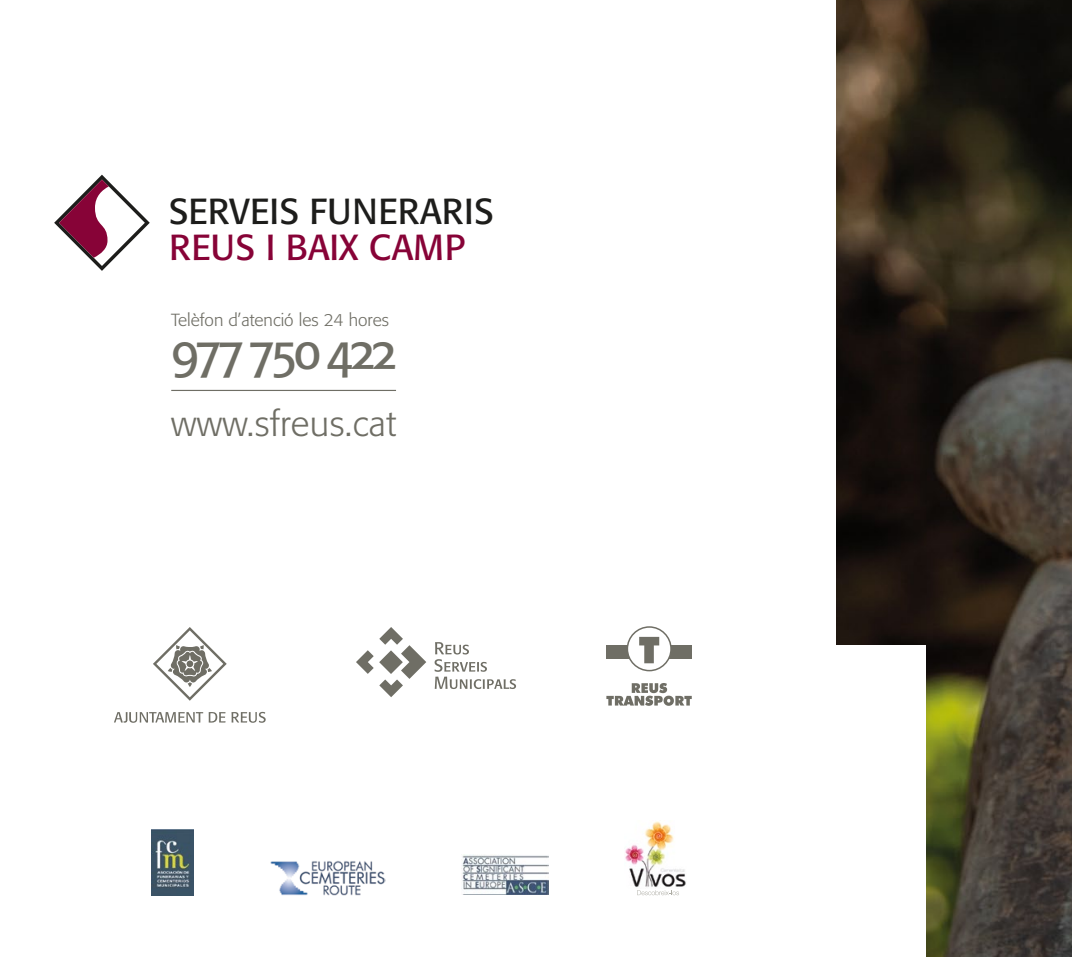
<style>
.page{position:relative;width:1072px;height:957px;background:#fff}
.page>*{position:absolute;margin:0;border:0;box-sizing:border-box;transform-origin:0 0}
.t1{font:48.15px "Formata Regular SC";letter-spacing:-.05em;color:#6f6e65}
.t2{font:35.77px "Formata";letter-spacing:.01em;color:#1d1d1b}
.t3{font:300 35.77px "Formata";letter-spacing:.01em;color:#6f6e65}
.t4{font:35.77px "Formata";color:#870337}
.t5{font:300 17.32px "Formata";color:#6f6e65}
</style>
<div class="page">
<img style="left:836px;top:0;width:235px;height:957px">
<div style="left:0;top:645px;width:925px;height:312px;background:#fff"></div>
<hr style="left:171px;top:390px;width:225px;height:1px;background:#6f6e65">
<svg style="left:54px;top:175px;width:96px;height:96px"></svg>
<svg style="left:114px;top:627px;width:152px;height:96px"></svg>
<svg style="left:356px;top:627px;width:160px;height:70px"></svg>
<div style="left:606px;top:646px;width:85px;height:13px;background:#6f6e65"></div>
<svg style="left:626px;top:626px;width:45px;height:45px"></svg>
<svg style="left:639px;top:637px;width:20px;height:26px"></svg>
<svg style="left:606px;top:683px;width:85px;height:23px"></svg>
<img style="left:461px;top:855px;width:87px;height:39px">
<img style="left:270px;top:861px;width:115px;height:34px">
<svg style="left:637px;top:890px;width:42px;height:5px"></svg>
<img style="left:625px;top:821px;width:61px;height:66px">
<img style="left:151px;top:829px;width:42px;height:66px">
<h2 class="t2" style="left:169px;top:190px;width:326px">SERVEIS FUNERARIS</h2>
<h2 class="t4" style="left:169px;top:226px;width:298px">REUS I BAIX CAMP</h2>
<p class="t5" style="left:171px;top:310px;width:219px">Telèfon d’atenció les 24 hores</p>
<h1 class="t1" style="left:171px;top:323px;width:226px">977 750 422</h1>
<h2 class="t3" style="left:171px;top:402px;width:226px">www.sfreus.cat</h2>
</div>
